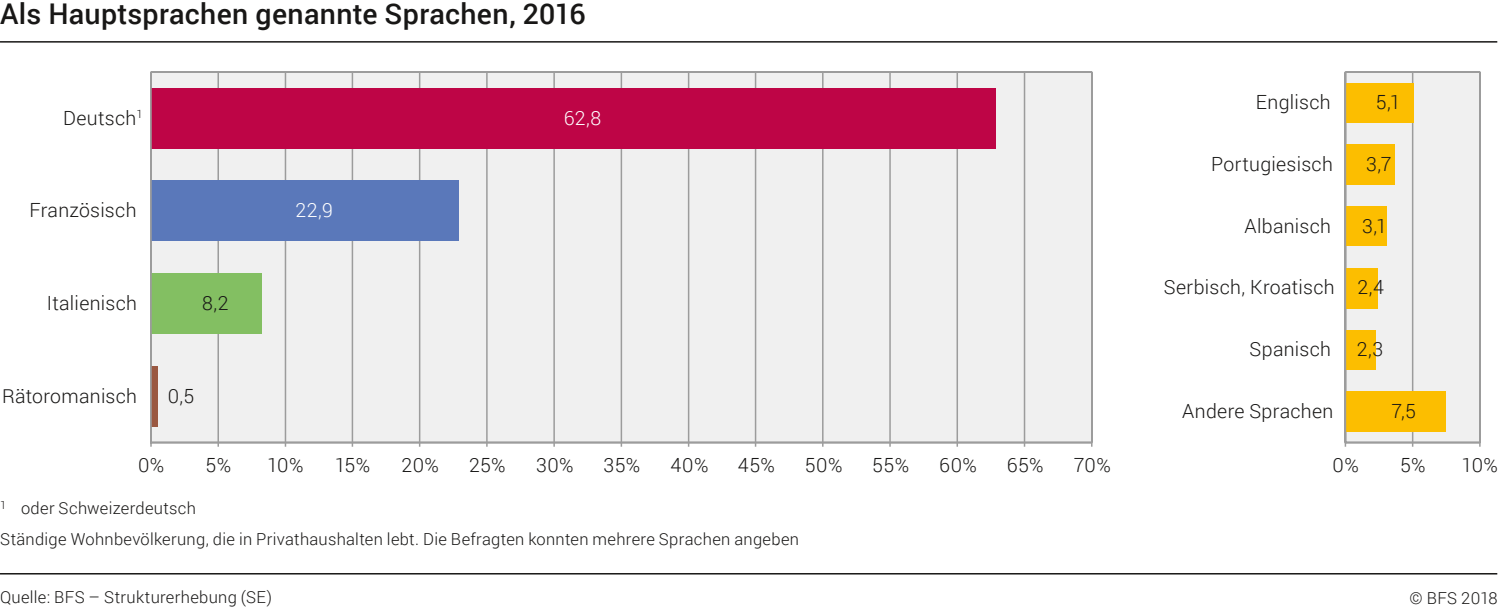
<style>
.page{position:relative;width:1498px;height:608px;background:#fff}
.page>*{position:absolute;margin:0;border:0;box-sizing:border-box;transform-origin:0 0}
.t1{font:500 28.5px "Roboto";letter-spacing:.01em;color:#181716}
.t2{font:300 19.5px "Roboto";letter-spacing:.015em;color:#181716}
.t3{font:300 19.5px "Roboto";color:#fff}
.t4{font:300 16.5px/30.6px "Roboto";letter-spacing:.02em;color:#181716}
</style>
<div class="page">
<div style="left:150px;top:71px;width:943px;height:376px;background:#f0f0f0"></div>
<hr style="left:217px;top:72px;width:2px;height:370px;background:#9c9c9c">
<hr style="left:285px;top:72px;width:1px;height:370px;background:#9c9c9c">
<hr style="left:351px;top:72px;width:2px;height:370px;background:#9c9c9c">
<hr style="left:419px;top:72px;width:1px;height:370px;background:#9c9c9c">
<hr style="left:486px;top:72px;width:1px;height:370px;background:#9c9c9c">
<hr style="left:553px;top:72px;width:2px;height:370px;background:#9c9c9c">
<hr style="left:620px;top:72px;width:2px;height:370px;background:#9c9c9c">
<hr style="left:687px;top:72px;width:2px;height:370px;background:#9c9c9c">
<hr style="left:754px;top:72px;width:2px;height:370px;background:#9c9c9c">
<hr style="left:822px;top:72px;width:1px;height:370px;background:#9c9c9c">
<hr style="left:889px;top:72px;width:1px;height:370px;background:#9c9c9c">
<hr style="left:956px;top:72px;width:1px;height:370px;background:#9c9c9c">
<hr style="left:1023px;top:72px;width:2px;height:370px;background:#9c9c9c">
<hr style="left:1090px;top:72px;width:2px;height:370px;background:#9c9c9c">
<hr style="left:151px;top:441px;width:940px;height:2px;background:#9c9c9c">
<div style="left:151px;top:88px;width:844px;height:60px;background:#be0546"></div>
<div style="left:151px;top:181px;width:307px;height:60px;background:#5a78ba"></div>
<div style="left:151px;top:273px;width:110px;height:60px;background:#83bf62"></div>
<div style="left:151px;top:366px;width:7px;height:60px;background:#9a5841"></div>
<hr style="left:0;top:41px;width:1496px;height:2px;background:#181716">
<hr style="left:0;top:572px;width:1496px;height:2px;background:#181716">
<div style="left:1344px;top:71px;width:137px;height:376px;background:#f0f0f0"></div>
<hr style="left:1411px;top:72px;width:2px;height:370px;background:#9c9c9c">
<hr style="left:1478px;top:72px;width:2px;height:370px;background:#9c9c9c">
<hr style="left:1345px;top:441px;width:134px;height:2px;background:#9c9c9c">
<div style="left:1345px;top:83px;width:68px;height:40px;background:#fcbe00"></div>
<div style="left:1345px;top:144px;width:49px;height:41px;background:#fcbe00"></div>
<div style="left:1345px;top:206px;width:41px;height:40px;background:#fcbe00"></div>
<div style="left:1345px;top:268px;width:32px;height:40px;background:#fcbe00"></div>
<div style="left:1345px;top:330px;width:31px;height:39px;background:#fcbe00"></div>
<div style="left:1345px;top:391px;width:100px;height:40px;background:#fcbe00"></div>
<hr style="left:1344px;top:72px;width:1px;height:370px;background:#9c9c9c">
<hr style="left:150px;top:72px;width:2px;height:370px;background:#9c9c9c">
<h1 class="t1" style="left:0;top:-6px;width:587px">Als Hauptsprachen genannte Sprachen, 2016</h1>
<p class="t2" style="left:63px;top:104px;width:81px">Deutsch<sup>1</sup></p>
<p class="t3" style="left:563px;top:104px;width:39px">62,8</p>
<p class="t2" style="left:29px;top:197px;width:109px">Französisch</p>
<p class="t3" style="left:295px;top:197px;width:39px">22,9</p>
<p class="t2" style="left:47px;top:289px;width:92px">Italienisch</p>
<p class="t2" style="left:202px;top:289px;width:28px">8,2</p>
<p class="t2" style="left:2px;top:382px;width:137px">Rätoromanisch</p>
<p class="t2" style="left:168px;top:382px;width:28px">0,5</p>
<p class="t2" style="left:138px;top:451px;width:28px">0%</p>
<p class="t2" style="left:205px;top:451px;width:27px">5%</p>
<p class="t2" style="left:267px;top:451px;width:38px">10%</p>
<p class="t2" style="left:334px;top:451px;width:37px">15%</p>
<p class="t2" style="left:401px;top:451px;width:39px">20%</p>
<p class="t2" style="left:469px;top:451px;width:38px">25%</p>
<p class="t2" style="left:536px;top:451px;width:39px">30%</p>
<p class="t2" style="left:603px;top:451px;width:38px">35%</p>
<p class="t2" style="left:670px;top:451px;width:39px">40%</p>
<p class="t2" style="left:737px;top:451px;width:39px">45%</p>
<p class="t2" style="left:804px;top:451px;width:39px">50%</p>
<p class="t2" style="left:872px;top:451px;width:38px">55%</p>
<p class="t2" style="left:939px;top:451px;width:39px">60%</p>
<p class="t2" style="left:1006px;top:451px;width:38px">65%</p>
<p class="t2" style="left:1073px;top:451px;width:39px">70%</p>
<p class="t4" style="left:0;top:492px;width:800px"><sup>1</sup> oder Schweizerdeutsch<br>Ständige Wohnbevölkerung, die in Privathaushalten lebt. Die Befragten konnten mehrere Sprachen angeben</p>
<p class="t4" style="left:775px;top:523px;width:5px">.</p>
<p class="t2" style="left:1255px;top:89px;width:76px">Englisch</p>
<p class="t2" style="left:1375px;top:89px;width:26px">5,1</p>
<p class="t2" style="left:1210px;top:150px;width:123px">Portugiesisch</p>
<p class="t2" style="left:1365px;top:150px;width:27px">3,7</p>
<p class="t2" style="left:1244px;top:212px;width:88px">Albanisch</p>
<p class="t2" style="left:1361px;top:212px;width:26px">3,1</p>
<p class="t2" style="left:1163px;top:274px;width:172px">Serbisch, Kroatisch</p>
<p class="t2" style="left:1357px;top:274px;width:28px">2,4</p>
<p class="t2" style="left:1249px;top:335px;width:83px">Spanisch</p>
<p class="t2" style="left:1356px;top:335px;width:28px">2,3</p>
<p class="t2" style="left:1181px;top:397px;width:153px">Andere Sprachen</p>
<p class="t2" style="left:1391px;top:397px;width:26px">7,5</p>
<p class="t2" style="left:1332px;top:451px;width:28px">0%</p>
<p class="t2" style="left:1399px;top:451px;width:27px">5%</p>
<p class="t2" style="left:1461px;top:451px;width:38px">10%</p>
<p class="t4" style="left:0;top:581px;width:273px">Quelle: BFS – Strukturerhebung (SE)</p>
<p class="t4" style="left:1409px;top:581px;width:89px">© BFS 2018</p>
</div>
